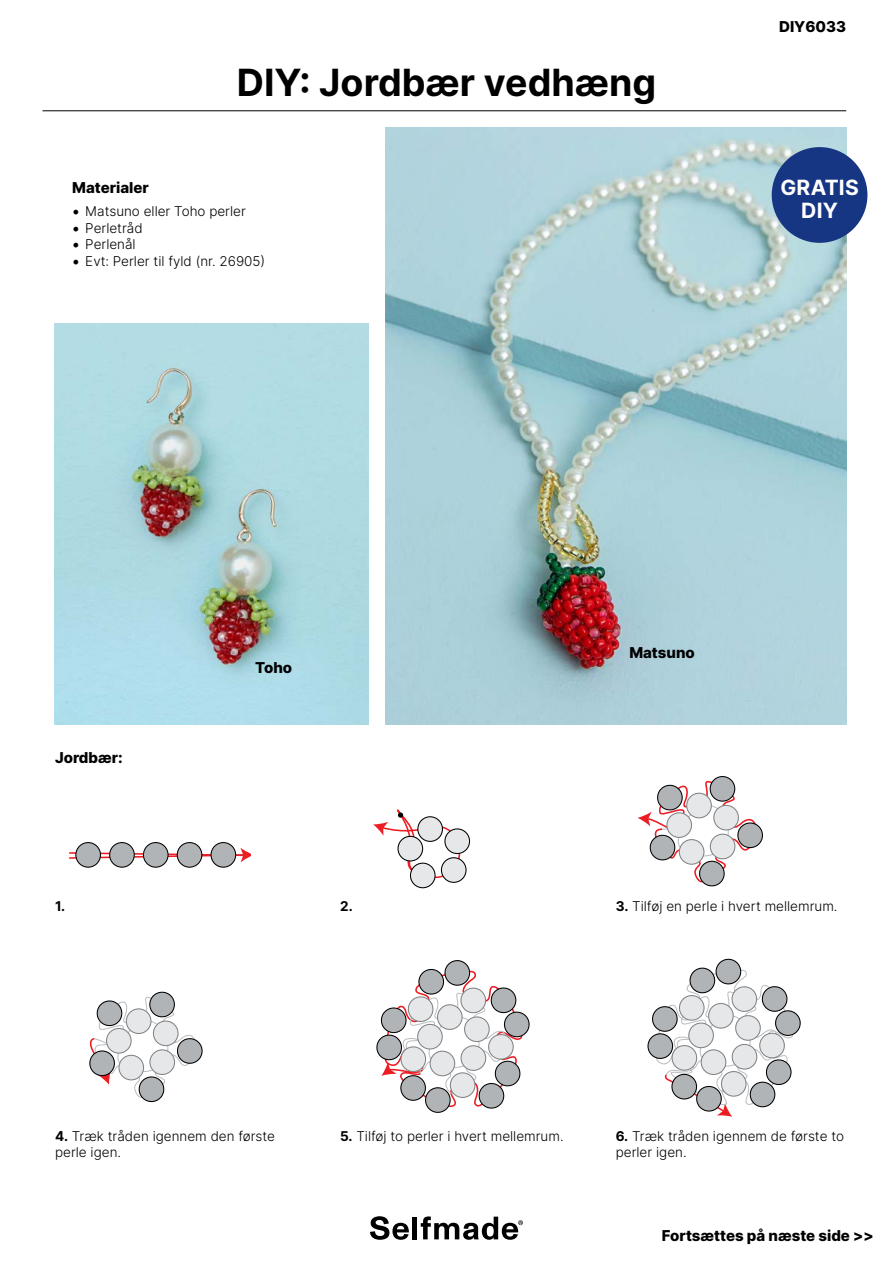
<style>
.page{position:relative;width:893px;height:1263px;background:#fff}
.page>*{position:absolute;margin:0;border:0;box-sizing:border-box;transform-origin:0 0}
.t1{font:700 37.5px "Inter";color:#000}
.t2{font:700 21px/22.5px "Inter";letter-spacing:.01em;color:#fff;text-align:center}
.t3{font:800 15px "Inter";color:#000}
.t4{font:300 13.5px/16.5px "Inter";color:#000}
.t5{font:700 13.5px "Inter";color:#000}
.s1{font-family:"Minion Pro";font-weight:400;font-size:18px}
.s2{font-weight:700}
</style>
<div class="page">
<svg style="left:370px;top:1216px;width:39px;height:24px"></svg>
<hr style="left:413px;top:1216px;width:4px;height:23px;background:#000">
<svg style="left:421px;top:1216px;width:102px;height:24px"></svg>
<img style="left:385px;top:128px;width:461px;height:597px">
<img style="left:55px;top:323px;width:314px;height:402px">
<hr style="left:43px;top:111px;width:803px;height:1px;background:#000">
<div style="left:772px;top:147px;width:95px;height:96px;background:#163683;border-radius:50%"></div>
<svg style="left:647px;top:959px;width:154px;height:158px"></svg>
<svg style="left:376px;top:960px;width:154px;height:153px"></svg>
<svg style="left:89px;top:991px;width:114px;height:112px"></svg>
<svg style="left:638px;top:776px;width:125px;height:111px"></svg>
<svg style="left:441px;top:858px;width:25px;height:24px"></svg>
<div style="left:441px;top:857px;width:26px;height:26px;border:1px solid #000;border-radius:50%"></div>
<svg style="left:410px;top:863px;width:25px;height:25px"></svg>
<div style="left:410px;top:863px;width:26px;height:25px;border:1px solid #000;border-radius:50%"></div>
<svg style="left:445px;top:829px;width:25px;height:24px"></svg>
<div style="left:444px;top:828px;width:26px;height:26px;border:1px solid #000;border-radius:50%"></div>
<svg style="left:373px;top:810px;width:91px;height:74px"></svg>
<svg style="left:69px;top:847px;width:181px;height:15px"></svg>
<div style="left:76px;top:842px;width:24px;height:25px;background:#b1b4b6;border-radius:50%"></div>
<div style="left:75px;top:842px;width:26px;height:26px;border:1px solid #000;border-radius:50%"></div>
<div style="left:110px;top:842px;width:24px;height:25px;background:#b1b4b6;border-radius:50%"></div>
<div style="left:109px;top:842px;width:26px;height:26px;border:1px solid #000;border-radius:50%"></div>
<div style="left:143px;top:842px;width:25px;height:25px;background:#b1b4b6;border-radius:50%"></div>
<div style="left:143px;top:842px;width:26px;height:26px;border:1px solid #000;border-radius:50%"></div>
<div style="left:177px;top:842px;width:25px;height:25px;background:#b1b4b6;border-radius:50%"></div>
<div style="left:177px;top:842px;width:25px;height:26px;border:1px solid #000;border-radius:50%"></div>
<div style="left:211px;top:842px;width:25px;height:25px;background:#b1b4b6;border-radius:50%"></div>
<div style="left:211px;top:842px;width:25px;height:26px;border:1px solid #000;border-radius:50%"></div>
<h1 class="t1" style="left:237px;top:55px;width:421px">DIY: Jordbær vedhæng</h1>
<p class="t3" style="left:72px;top:177px;width:78px">Materialer</p>
<p class="t4" style="left:73px;top:203px;width:175px"><span class="s1">•</span> Matsuno eller Toho perler</p>
<p class="t4" style="left:73px;top:219px;width:72px"><span class="s1">•</span> Perletråd</p>
<p class="t4" style="left:73px;top:236px;width:65px"><span class="s1">•</span> Perlenål</p>
<p class="t4" style="left:73px;top:252px;width:194px"><span class="s1">•</span> Evt: Perler til fyld (nr. 26905)</p>
<p class="t3" style="left:779px;top:15px;width:69px">DIY6033</p>
<h2 class="t2" style="left:780px;top:176px;width:80px">GRATIS<br>DIY</h2>
<p class="t3" style="left:55px;top:747px;width:69px">Jordbær:</p>
<p class="t3" style="left:255px;top:657px;width:39px">Toho</p>
<p class="t3" style="left:629px;top:641px;width:67px">Matsuno</p>
<p class="t5" style="left:55px;top:896px;width:12px">1.</p>
<p class="t4" style="left:616px;top:897px;width:223px"><span class="s2">3.</span> Tilføj en perle i hvert mellemrum.</p>
<p class="t5" style="left:340px;top:896px;width:14px">2.</p>
<p class="t4" style="left:55px;top:1127px;width:222px"><span class="s2">4.</span> Træk tråden igennem den første perle igen.</p>
<p class="t4" style="left:340px;top:1127px;width:225px"><span class="s2">5.</span> Tilføj to perler i hvert mellemrum.</p>
<p class="t4" style="left:616px;top:1127px;width:230px"><span class="s2">6.</span> Træk tråden igennem de første to perler igen.</p>
<p class="t3" style="left:662px;top:1225px;width:213px">Fortsættes på næste side &gt;&gt;</p>
</div>
